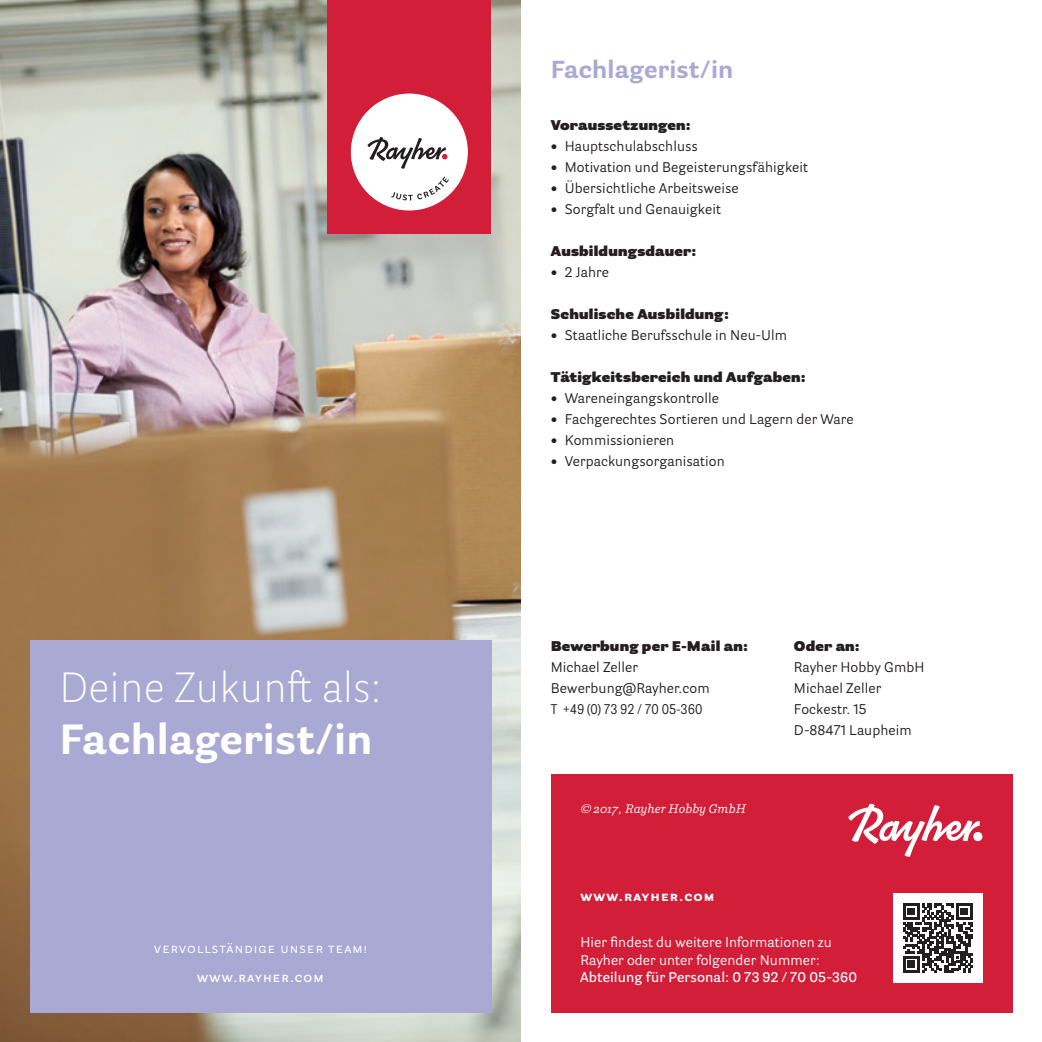
<style>
.page{position:relative;width:1042px;height:1042px;background:#fff}
.page>*{position:absolute;margin:0;border:0;box-sizing:border-box;transform-origin:0 0}
.t1{font:300 42px "Parry Grotesque Pro";letter-spacing:.005em;color:#fff}
.t2{font:700 42px "Parry Grotesque Pro";letter-spacing:.005em;color:#fff}
.t3{font:700 24.5px "Parry Grotesque Pro";letter-spacing:.005em;color:#a9a9d3}
.t4{font:14px/21px "Parry Grotesque Pro";letter-spacing:.005em;color:#231f20}
.t5{font:900 14px "Parry Grotesque Pro";letter-spacing:.015em;color:#231f20}
.t6{font:14px/17.5px "Parry Grotesque Pro";letter-spacing:.005em;color:#fff}
.t7{font:600 14px "Parry Grotesque Pro";letter-spacing:.015em;color:#fff}
.t8{font:14px "Parry Grotesque Pro";letter-spacing:.08em;color:#fff}
.t9{font:14px "Parry Grot Con Pro";letter-spacing:-.005em;color:#231f20}
.t10{font:700 14px "Parry Grotesque Pro";letter-spacing:.08em;color:#fff}
.t11{font:600 14px "Parry Grotesque Pro";letter-spacing:.08em;color:#fff}
.t12{font:italic 12.25px "Parry Pro";letter-spacing:.01em;color:#fff}
</style>
<div class="page">
<img style="left:0;top:0;width:521px;height:1042px">
<div style="left:30px;top:640px;width:461px;height:372px;background:#a9a9d3"></div>
<div style="left:551px;top:774px;width:461px;height:238px;background:#d21e38"></div>
<svg style="left:848px;top:803px;width:132px;height:54px"></svg>
<div style="left:973px;top:832px;width:9px;height:9px;background:#fff;border-radius:50%"></div>
<div style="left:893px;top:893px;width:89px;height:89px;background:#fff"></div>
<svg style="left:903px;top:903px;width:70px;height:70px"></svg>
<div style="left:327px;top:0;width:164px;height:234px;background:#d21e38"></div>
<div style="left:351px;top:94px;width:117px;height:116px;background:#fff;border-radius:50%"></div>
<svg style="left:391px;top:177px;width:58px;height:23px"></svg>
<svg style="left:367px;top:137px;width:80px;height:32px"></svg>
<h1 class="t1" style="left:60px;top:657px;width:323px">Deine Zukunft als:</h1>
<h1 class="t2" style="left:60px;top:710px;width:314px">Fachlagerist/in</h1>
<p class="t8" style="left:154px;top:938px;width:214px">vervollständige unser team!</p>
<h2 class="t3" style="left:551px;top:52px;width:184px">Fachlagerist/in</h2>
<p class="t5" style="left:551px;top:115px;width:142px">Voraussetzungen:</p>
<p class="t4" style="left:551px;top:135px;width:148px">• Hauptschulabschluss</p>
<p class="t4" style="left:551px;top:156px;width:259px">• Motivation und Begeisterungsfähigkeit</p>
<p class="t4" style="left:551px;top:177px;width:189px">• Übersichtliche Arbeitsweise</p>
<p class="t4" style="left:551px;top:198px;width:172px">• Sorgfalt und Genauigkeit</p>
<p class="t5" style="left:551px;top:241px;width:147px">Ausbildungsdauer:</p>
<p class="t4" style="left:551px;top:261px;width:60px">• 2 Jahre</p>
<p class="t5" style="left:551px;top:304px;width:180px">Schulische Ausbildung:</p>
<p class="t4" style="left:551px;top:324px;width:238px">• Staatliche Berufsschule in Neu-Ulm</p>
<p class="t5" style="left:551px;top:367px;width:256px">Tätigkeitsbereich und Aufgaben:</p>
<p class="t4" style="left:551px;top:387px;width:170px">• Wareneingangskontrolle</p>
<p class="t4" style="left:551px;top:408px;width:304px">• Fachgerechtes Sortieren und Lagern der Ware</p>
<p class="t4" style="left:551px;top:429px;width:125px">• Kommissionieren</p>
<p class="t4" style="left:551px;top:450px;width:176px">• Verpackungsorganisation</p>
<p class="t5" style="left:551px;top:636px;width:199px">Bewerbung per E-Mail an:</p>
<p class="t4" style="left:551px;top:656px;width:160px">Michael Zeller<br>Bewerbung@Rayher.com</p>
<p class="t9" style="left:551px;top:699px;width:153px">T +49 (0) 73 92 / 70 05-360</p>
<p class="t12" style="left:580px;top:800px;width:167px">© 2017, Rayher Hobby GmbH</p>
<p class="t5" style="left:794px;top:636px;width:68px">Oder an:</p>
<p class="t4" style="left:794px;top:656px;width:132px">Rayher Hobby GmbH<br>Michael Zeller<br>Fockestr. 15<br>D-88471 Laupheim</p>
<p class="t10" style="left:580px;top:886px;width:135px">www.rayher.com</p>
<p class="t6" style="left:580px;top:933px;width:253px">Hier findest du weitere Informationen zu<br>Rayher oder unter folgender Nummer:</p>
<p class="t11" style="left:197px;top:968px;width:128px">www.rayher.com</p>
<p class="t7" style="left:580px;top:968px;width:278px">Abteilung für Personal: 0 73 92 / 70 05-360</p>
</div>
